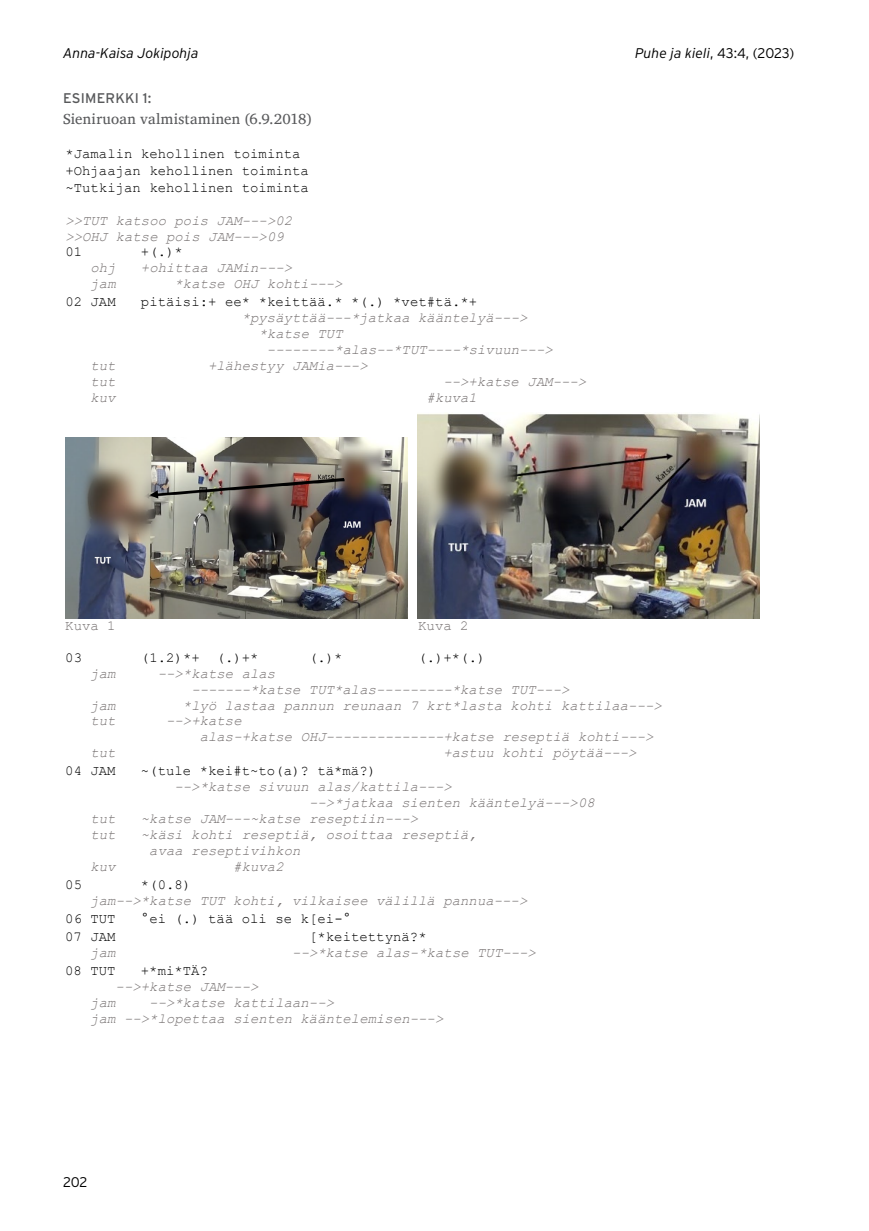
<style>
.page{position:relative;width:869px;height:1231px;background:#fff}
.page>*{position:absolute;margin:0;border:0;box-sizing:border-box;transform-origin:0 0}
.kuvateksti{font:14.88px "Charis SIL";letter-spacing:.02em;color:#58595b}
.t1{font:italic 14px/15.8px "Courier New";color:#767171}
.t2{font:14px/17px "Courier New";color:#000}
.t3{font:300 14px "Interstate";letter-spacing:-.02em;color:#000}
.t4{font:italic 300 14px "Interstate";color:#000}
.kuvateksti_otsikko{font:14px "Interstate";letter-spacing:.01em;color:#58595b}
.t5{font:14px "Courier New";color:#767171}
.s1{font-style:normal;color:#000}
.s2{font-style:italic}
.s3{font-style:inherit}
</style>
<div class="page">
<img style="left:65px;top:437px;width:342px;height:181px">
<img style="left:417px;top:413px;width:342px;height:205px">
<img style="left:75px;top:453px;width:90px;height:97px">
<img style="left:417px;top:432px;width:107px;height:104px">
<img style="left:149px;top:476px;width:197px;height:22px">
<p class="t4" style="left:63px;top:45px;width:137px">Anna-Kaisa Jokipohja</p>
<p class="kuvateksti_otsikko" style="left:63px;top:90px;width:90px">ESIMERKKI 1:</p>
<p class="kuvateksti" style="left:63px;top:111px;width:250px">Sieniruoan valmistaminen (6.9.2018)</p>
<p class="t2" style="left:65px;top:144px;width:245px">*Jamalin kehollinen toiminta +Ohjaajan kehollinen toiminta ~Tutkijan kehollinen toiminta</p>
<p class="t1" style="left:65px;top:212px;width:228px">&gt;&gt;TUT katsoo pois JAM---&gt;02 &gt;&gt;OHJ katse pois JAM---&gt;09<br><span class="s1">01</span></p>
<p class="t2" style="left:141px;top:243px;width:43px">+(.)*</p>
<p class="t1" style="left:90px;top:259px;width:27px">ohj</p>
<p class="t1" style="left:141px;top:259px;width:153px">+ohittaa JAMin---&gt;</p>
<p class="t1" style="left:90px;top:275px;width:27px">jam</p>
<p class="t1" style="left:174px;top:275px;width:169px">*katse OHJ kohti---&gt;</p>
<p class="t2" style="left:65px;top:293px;width:52px">02 JAM</p>
<p class="t2" style="left:141px;top:293px;width:337px">pitäisi:+ ee* *keittää.* *(.) *vet#tä.*+</p>
<p class="t1" style="left:242px;top:309px;width:287px">*pysäyttää---*jatkaa kääntelyä---&gt;</p>
<p class="t1" style="left:258px;top:325px;width:85px">*katse TUT</p>
<p class="t1" style="left:267px;top:341px;width:287px">--------*alas--*TUT----*sivuun---&gt;</p>
<p class="t1" style="left:90px;top:357px;width:27px">tut</p>
<p class="t1" style="left:208px;top:357px;width:161px">+lähestyy JAMia---&gt;</p>
<p class="t1" style="left:90px;top:373px;width:27px">tut</p>
<p class="t1" style="left:443px;top:373px;width:144px">--&gt;+katse JAM---&gt;</p>
<p class="t1" style="left:90px;top:388px;width:27px">kuv</p>
<p class="t1" style="left:426px;top:388px;width:52px">#kuva1</p>
<p class="t3" style="left:634px;top:45px;width:161px"><span class="s2">Puhe ja kieli</span>, 43:4, (2023)</p>
<p class="t5" style="left:65px;top:617px;width:52px">Kuva 1</p>
<p class="t5" style="left:418px;top:617px;width:52px">Kuva 2</p>
<p class="t2" style="left:65px;top:648px;width:18px">03</p>
<p class="t2" style="left:141px;top:648px;width:119px">(1.2)*+ (.)+*</p>
<p class="t2" style="left:309px;top:648px;width:35px">(.)*</p>
<p class="t2" style="left:418px;top:648px;width:69px">(.)+*(.)</p>
<p class="t1" style="left:90px;top:664px;width:27px">jam</p>
<p class="t1" style="left:191px;top:664px;width:379px;text-indent:-34px">--&gt;*katse alas<br>-------*katse TUT*alas---------*katse TUT---&gt;</p>
<p class="t1" style="left:90px;top:696px;width:27px">jam</p>
<p class="t1" style="left:183px;top:696px;width:480px">*lyö lastaa pannun reunaan 7 krt*lasta kohti kattilaa---&gt;</p>
<p class="t1" style="left:90px;top:712px;width:27px">tut</p>
<p class="t1" style="left:200px;top:712px;width:455px;text-indent:-34px">--&gt;+katse<br>alas-+katse OHJ--------------+katse reseptiä kohti---&gt;</p>
<p class="t1" style="left:90px;top:744px;width:27px">tut</p>
<p class="t1" style="left:443px;top:744px;width:195px">+astuu kohti pöytää---&gt;</p>
<p class="t2" style="left:65px;top:762px;width:52px">04 JAM</p>
<p class="t2" style="left:141px;top:762px;width:236px">~(tule *kei#t~to(a)? tä*mä<span class="s3">?</span>)</p>
<p class="t1" style="left:174px;top:778px;width:278px">--&gt;*katse sivuun alas/kattila---&gt;</p>
<p class="t1" style="left:309px;top:794px;width:287px">--&gt;*jatkaa sienten kääntelyä---&gt;08</p>
<p class="t1" style="left:90px;top:810px;width:27px">tut</p>
<p class="t1" style="left:141px;top:810px;width:279px">~katse JAM---~katse reseptiin---&gt;</p>
<p class="t1" style="left:90px;top:825px;width:27px">tut</p>
<p class="t1" style="left:149px;top:825px;width:329px;text-indent:-8px">~käsi kohti reseptiä, osoittaa reseptiä, avaa reseptivihkon</p>
<p class="t1" style="left:90px;top:857px;width:27px">kuv</p>
<p class="t1" style="left:233px;top:857px;width:52px">#kuva2</p>
<p class="t2" style="left:65px;top:875px;width:18px">05</p>
<p class="t1" style="left:90px;top:875px;width:438px;text-indent:50px"><span class="s1">*(0.8)<br></span>jam--&gt;*katse TUT kohti, vilkaisee välillä pannua---&gt;</p>
<p class="t2" style="left:65px;top:909px;width:52px">06 TUT</p>
<p class="t2" style="left:141px;top:909px;width:211px">°ei (.) tää oli se k[ei-°</p>
<p class="t2" style="left:65px;top:927px;width:52px">07 JAM</p>
<p class="t2" style="left:309px;top:927px;width:119px">[*keitettynä?*</p>
<p class="t1" style="left:90px;top:944px;width:27px">jam</p>
<p class="t1" style="left:292px;top:944px;width:245px">--&gt;*katse alas-*katse TUT---&gt;</p>
<p class="t2" style="left:65px;top:962px;width:52px">08 TUT</p>
<p class="t1" style="left:116px;top:962px;width:144px;text-indent:25px"><span class="s1">+*mi*TÄ? </span>--&gt;+katse JAM---&gt;</p>
<p class="t1" style="left:90px;top:994px;width:27px">jam</p>
<p class="t1" style="left:90px;top:994px;width:354px;text-indent:59px">--&gt;*katse kattilaan--&gt;<br>jam --&gt;*lopettaa sienten kääntelemisen---&gt;</p>
<p class="t3" style="left:63px;top:1174px;width:26px">202</p>
</div>
